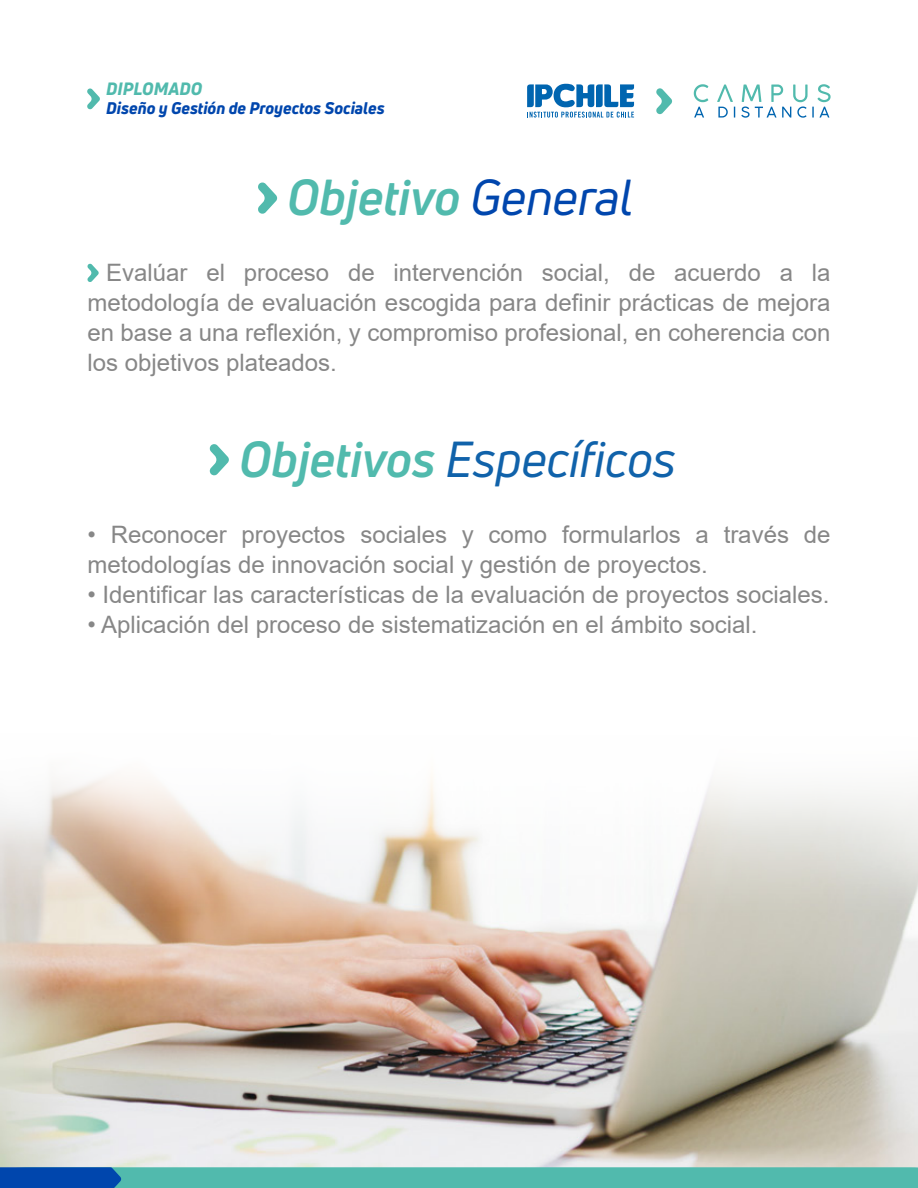
<style>
.page{position:relative;width:918px;height:1188px;background:#fff}
.page>*{position:absolute;margin:0;border:0;box-sizing:border-box;transform-origin:0 0}
.t1{font:italic 49.5px "Uni Neue";color:#1062aa}
.t2{font:italic 700 49.5px "Uni Neue";color:#51baad}
.t3{font:24px/30px "Arial";color:#878787;text-align:justify}
.t4{font:italic 800 17.55px "Uni Neue";color:#51baad}
.t5{font:italic 800 16.5px "Uni Neue";color:#0046ad}
.s1{font-weight:400;color:#0046ad}
.s2{font-weight:700;color:#51baad}
</style>
<div class="page">
<img style="left:0;top:917px;width:918px;height:250px">
<img style="left:0;top:776px;width:918px;height:141px">
<svg style="left:694px;top:84px;width:14px;height:34px"></svg>
<svg style="left:717px;top:85px;width:18px;height:33px"></svg>
<svg style="left:741px;top:84px;width:90px;height:34px"></svg>
<svg style="left:656px;top:88px;width:16px;height:27px"></svg>
<svg style="left:527px;top:84px;width:107px;height:34px"></svg>
<svg style="left:87px;top:263px;width:12px;height:19px"></svg>
<svg style="left:0;top:1167px;width:918px;height:21px"></svg>
<svg style="left:87px;top:88px;width:13px;height:22px"></svg>
<svg style="left:258px;top:182px;width:19px;height:32px"></svg>
<svg style="left:209px;top:444px;width:20px;height:32px"></svg>
<p class="t4" style="left:106px;top:77px;width:97px">DIPLOMADO</p>
<p class="t5" style="left:106px;top:97px;width:280px">Diseño y Gestión de Proyectos Sociales</p>
<h1 class="t2" style="left:287px;top:166px;width:347px">Objetivo <span class="s1">General</span></h1>
<p class="t3" style="left:87px;top:257px;width:745px;text-indent:19px">Evalúar el proceso de intervención social, de acuerdo a la metodología de evaluación escogida para definir prácticas de mejora en base a una reflexión, y compromiso profesional, en coherencia con los objetivos plateados.</p>
<h1 class="t1" style="left:239px;top:428px;width:438px"><span class="s2">Objetivos</span> Específicos</h1>
<p class="t3" style="left:87px;top:519px;width:744px">• Reconocer proyectos sociales y como formularlos a través de metodologías de innovación social y gestión de proyectos.</p>
<p class="t3" style="left:87px;top:579px;width:744px">• Identificar las características de la evaluación de proyectos sociales.</p>
<p class="t3" style="left:87px;top:609px;width:672px">• Aplicación del proceso de sistematización en el ámbito social.</p>
</div>
